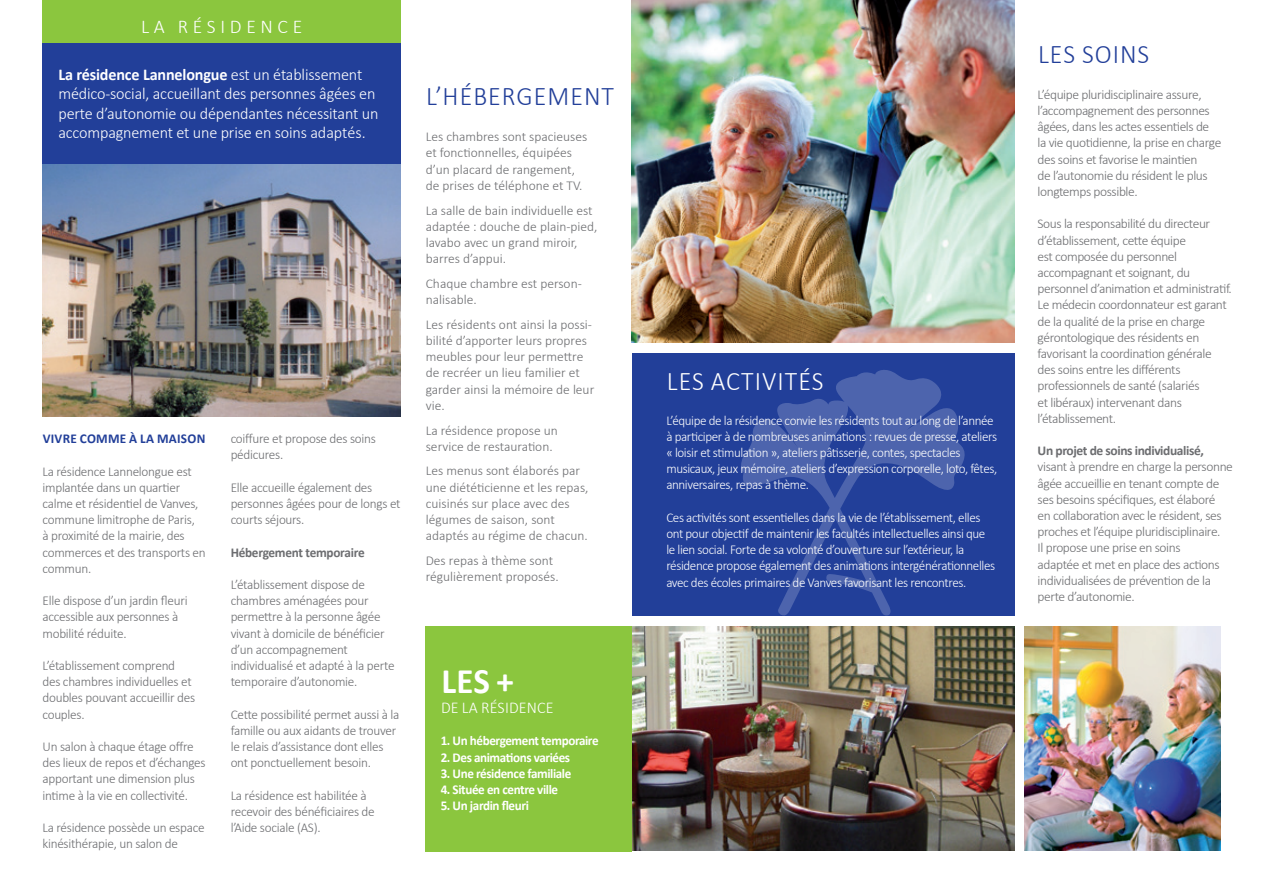
<style>
.page{position:relative;width:1263px;height:893px;background:#fff}
.page>*{position:absolute;margin:0;border:0;box-sizing:border-box;transform-origin:0 0}
.t1{font:700 36px "Calibri";color:#fff}
.t2{font:300 27px "Calibri";letter-spacing:.04em;color:#223f99;scale:.96 1}
.t3{font:300 27px "Calibri";letter-spacing:.04em;color:#fff;scale:.96 1}
.t4{font:300 19.5px "Calibri";letter-spacing:.24em;color:#fff}
.t5{font:300 16.5px/19.5px "Calibri";letter-spacing:-.01em;color:#fff}
.t6{font:300 16.5px "Calibri";letter-spacing:.01em;color:#fff}
.t7{font:300 13.5px/16.2px "Calibri";letter-spacing:-.02em;color:#6c6d70}
.t8{font:300 13.5px/16.2px "Calibri";color:#6c6d70}
.t9{font:300 13.5px/16.2px "Calibri";letter-spacing:-.03em;color:#fff}
.t10{font:700 13.5px "Calibri";letter-spacing:-.03em;color:#fff}
.t11{font:700 13.5px "Calibri";letter-spacing:-.02em;color:#6c6d70}
.t12{font:700 13.5px "Calibri";letter-spacing:.02em;color:#223f99}
.s1{font-weight:700}
</style>
<div class="page">
<img style="left:43px;top:163px;width:358px;height:253px">
<div style="left:43px;top:0;width:358px;height:163px;background:#223f99"></div>
<div style="left:426px;top:626px;width:206px;height:225px;background:#8bc63e"></div>
<div style="left:43px;top:0;width:358px;height:43px;background:#8bc63e"></div>
<div style="left:632px;top:353px;width:382px;height:262px;background:#223f99"></div>
<svg style="left:739px;top:370px;width:230px;height:246px"></svg>
<img style="left:632px;top:626px;width:382px;height:224px">
<img style="left:631px;top:0;width:383px;height:342px">
<img style="left:1025px;top:626px;width:195px;height:224px">
<p class="t4" style="left:141px;top:14px;width:163px">LA RÉSIDENCE</p>
<p class="t5" style="left:58px;top:64px;width:321px"><span class="s1">La résidence Lannelongue</span> est un établissement médico-social, accueillant des personnes âgées en perte d’autonomie ou dépendantes nécessitant un accompagnement et une prise en soins adaptés.</p>
<p class="t12" style="left:43px;top:430px;width:164px">VIVRE COMME À LA MAISON</p>
<p class="t7" style="left:43px;top:462px;width:165px">La résidence Lannelongue est implantée dans un quartier calme et résidentiel de Vanves, commune limitrophe de Paris,<br>à proximité de la mairie, des commerces et des transports en commun.</p>
<p class="t7" style="left:43px;top:592px;width:147px">Elle dispose d’un jardin fleuri accessible aux personnes à mobilité réduite.</p>
<p class="t7" style="left:43px;top:657px;width:154px">L’établissement comprend des chambres individuelles et doubles pouvant accueillir des</p>
<p class="t7" style="left:43px;top:705px;width:44px">couples.</p>
<p class="t7" style="left:43px;top:738px;width:165px">Un salon à chaque étage offre des lieux de repos et d’échanges apportant une dimension plus intime à la vie en collectivité.</p>
<p class="t7" style="left:43px;top:819px;width:164px">La résidence possède un espace kinésithérapie, un salon de</p>
<p class="t7" style="left:231px;top:430px;width:147px">coiffure et propose des soins pédicures.</p>
<p class="t7" style="left:231px;top:479px;width:171px">Elle accueille également des personnes âgées pour de longs et courts séjours.</p>
<p class="t11" style="left:231px;top:544px;width:135px">Hébergement temporaire</p>
<p class="t7" style="left:231px;top:576px;width:165px">L’établissement dispose de chambres aménagées pour permettre à la personne âgée vivant à domicile de bénéficier d’un accompagnement individualisé et adapté à la perte temporaire d’autonomie.</p>
<p class="t7" style="left:231px;top:705px;width:170px">Cette possibilité permet aussi à la famille ou aux aidants de trouver le relais d’assistance dont elles ont ponctuellement besoin.</p>
<p class="t7" style="left:231px;top:786px;width:146px">La résidence est habilitée à recevoir des bénéficiaires de l’Aide sociale (AS).</p>
<p class="t2" style="left:426px;top:80px;width:197px">L’HÉBERGEMENT</p>
<p class="t8" style="left:426px;top:128px;width:163px">Les chambres sont spacieuses et fonctionnelles, équipées d’un placard de rangement, de prises de téléphone et TV.</p>
<p class="t8" style="left:426px;top:201px;width:173px">La salle de bain individuelle est adaptée : douche de plain-pied, lavabo avec un grand miroir, barres d’appui.</p>
<p class="t8" style="left:426px;top:275px;width:158px">Chaque chambre est person&shy;nalisable.</p>
<p class="t8" style="left:426px;top:316px;width:170px">Les résidents ont ainsi la possi&shy;bilité d’apporter leurs propres meubles pour leur permettre de recréer un lieu familier et garder ainsi la mémoire de leur vie.</p>
<p class="t8" style="left:426px;top:421px;width:134px">La résidence propose un service de restauration.</p>
<p class="t8" style="left:426px;top:462px;width:164px">Les menus sont élaborés par une diététicienne et les repas, cuisinés sur place avec des légumes de saison, sont adaptés au régime de chacun.</p>
<p class="t8" style="left:426px;top:552px;width:134px">Des repas à thème sont régulièrement proposés.</p>
<p class="t1" style="left:441px;top:658px;width:74px">LES +</p>
<p class="t6" style="left:441px;top:697px;width:114px">DE LA RÉSIDENCE</p>
<p class="t10" style="left:441px;top:732px;width:159px">1. Un hébergement temporaire</p>
<p class="t10" style="left:441px;top:748px;width:131px">2. Des animations variées</p>
<p class="t10" style="left:441px;top:765px;width:132px">3. Une résidence familiale</p>
<p class="t10" style="left:441px;top:781px;width:119px">4. Située en centre ville</p>
<p class="t10" style="left:441px;top:797px;width:90px">5. Un jardin fleuri</p>
<p class="t3" style="left:667px;top:364px;width:165px">LES ACTIVITÉS</p>
<p class="t9" style="left:666px;top:411px;width:329px">L’équipe de la résidence convie les résidents tout au long de l’année</p>
<p class="t9" style="left:666px;top:428px;width:332px">à participer à de nombreuses animations : revues de presse, ateliers</p>
<p class="t9" style="left:666px;top:444px;width:296px">« loisir et stimulation », ateliers pâtisserie, contes, spectacles</p>
<p class="t9" style="left:666px;top:460px;width:332px">musicaux, jeux mémoire, ateliers d’expression corporelle, loto, fêtes, anniversaires, repas à thème.</p>
<p class="t9" style="left:666px;top:509px;width:316px">Ces activités sont essentielles dans la vie de l’établissement, elles</p>
<p class="t9" style="left:666px;top:525px;width:321px">ont pour objectif de maintenir les facultés intellectuelles ainsi que</p>
<p class="t9" style="left:666px;top:541px;width:299px">le lien social. Forte de sa volonté d’ouverture sur l’extérieur, la</p>
<p class="t9" style="left:666px;top:557px;width:330px">résidence propose également des animations intergénérationnelles</p>
<p class="t9" style="left:666px;top:573px;width:301px">avec des écoles primaires de Vanves favorisant les rencontres.</p>
<p class="t2" style="left:1038px;top:37px;width:117px">LES SOINS</p>
<p class="t7" style="left:1037px;top:86px;width:185px">L’équipe pluridisciplinaire assure, l’accompagnement des personnes âgées, dans les actes essentiels de la vie quotidienne, la prise en charge des soins et favorise le maintien<br>de l’autonomie du résident le plus longtemps possible.</p>
<p class="t7" style="left:1037px;top:215px;width:196px">Sous la responsabilité du directeur d’établissement, cette équipe<br>est composée du personnel accompagnant et soignant, du personnel d’animation et administratif.<br>Le médecin coordonnateur est garant de la qualité de la prise en charge gérontologique des résidents en favorisant la coordination générale des soins entre les différents professionnels de santé (salariés<br>et libéraux) intervenant dans l’établissement.</p>
<p class="t7" style="left:1037px;top:442px;width:197px"><span class="s1">Un projet de soins individualisé, </span>visant à prendre en charge la personne âgée accueillie en tenant compte de ses besoins spécifiques, est élaboré<br>en collaboration avec le résident, ses proches et l’équipe pluridisciplinaire.<br>Il propose une prise en soins<br>adaptée et met en place des actions individualisées de prévention de la perte d’autonomie.</p>
</div>
